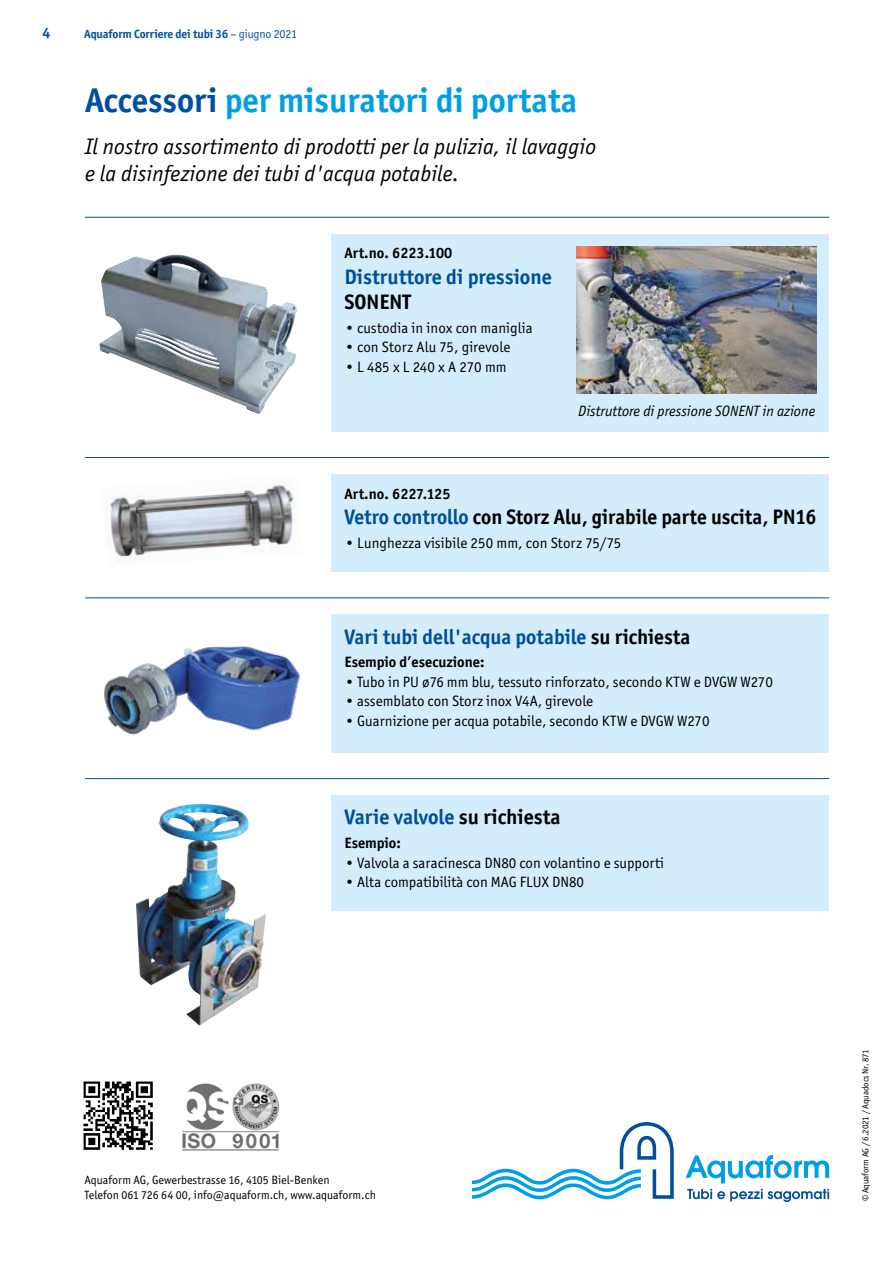
<style>
.page{position:relative;width:893px;height:1263px;background:#fff}
.page>*{position:absolute;margin:0;border:0;box-sizing:border-box;transform-origin:0 0}
.t1{font:700 34.5px "Officina San ITC";color:#009fe3}
.t2{font:italic 22.5px/27px "Officina San ITC";letter-spacing:.005em;color:#000}
.t3{font:700 21px "Officina San ITC";color:#004f9f}
.t4{font:700 21px "Officina San ITC";color:#000}
.t5{font:15px "Officina San ITC";color:#000}
.t6{font:700 15px "Officina San ITC";color:#000}
.t7{font:italic 15px "Officina San ITC";color:#000}
.t8{font:700 15px "Officina San ITC";color:#004f9f}
.t9{font:12px/15px "Officina San ITC";color:#000}
.t10{font:700 12px "Officina San ITC";letter-spacing:-.01em;color:#004f9f}
.t11{font:9px "Officina San ITC";letter-spacing:-.01em;color:#000}
.s1{font-weight:400}
.s2{color:#004f9f}
.s3{color:#000}
</style>
<div class="page">
<img style="left:182px;top:1083px;width:98px;height:68px">
<img style="left:83px;top:1081px;width:70px;height:69px">
<svg style="left:686px;top:1155px;width:143px;height:28px"></svg>
<svg style="left:472px;top:1122px;width:202px;height:77px"></svg>
<svg style="left:687px;top:1189px;width:142px;height:13px"></svg>
<hr style="left:85px;top:217px;width:744px;height:1px;background:#004f9f">
<hr style="left:85px;top:457px;width:744px;height:1px;background:#004f9f">
<hr style="left:85px;top:597px;width:744px;height:1px;background:#004f9f">
<hr style="left:85px;top:778px;width:744px;height:1px;background:#004f9f">
<img style="left:99px;top:255px;width:199px;height:159px">
<div style="left:332px;top:234px;width:497px;height:198px;background:#d4edfc"></div>
<img style="left:106px;top:484px;width:189px;height:76px">
<div style="left:332px;top:474px;width:497px;height:98px;background:#d4edfc"></div>
<div style="left:332px;top:614px;width:497px;height:139px;background:#d4edfc"></div>
<div style="left:332px;top:795px;width:497px;height:115px;background:#d4edfc"></div>
<img style="left:104px;top:646px;width:196px;height:89px">
<img style="left:136px;top:804px;width:130px;height:221px">
<img style="left:576px;top:247px;width:240px;height:146px">
<p class="t8" style="left:43px;top:24px;width:10px">4</p>
<p class="t10" style="left:84px;top:27px;width:214px">Aquaform Corriere dei tubi 36 <span class="s1">– giugno 2021</span></p>
<h1 class="t1" style="left:85px;top:79px;width:494px"><span class="s2">Accessori</span> per misuratori di portata</h1>
<h2 class="t2" style="left:85px;top:133px;width:513px">Il nostro assortimento di prodotti per la pulizia, il lavaggio e la disinfezione dei tubi d'acqua potabile.</h2>
<p class="t6" style="left:344px;top:244px;width:109px">Art.no. 6223.100</p>
<h3 class="t3" style="left:344px;top:263px;width:209px">Distruttore di pressione</h3>
<h3 class="t4" style="left:344px;top:289px;width:68px">SONENT</h3>
<p class="t5" style="left:344px;top:319px;width:190px">• custodia in inox con maniglia</p>
<p class="t5" style="left:344px;top:338px;width:167px">• con Storz Alu 75, girevole</p>
<p class="t5" style="left:344px;top:358px;width:164px">• L 485 x L 240 x A 270 mm</p>
<p class="t7" style="left:578px;top:402px;width:239px">Distruttore di pressione SONENT in azione</p>
<p class="t6" style="left:344px;top:484px;width:107px">Art.no. 6227.125</p>
<h3 class="t4" style="left:344px;top:504px;width:473px"><span class="s2">Vetro controllo</span> con Storz Alu, girabile parte uscita, PN16</h3>
<p class="t5" style="left:344px;top:534px;width:278px">• Lunghezza visibile 250 mm, con Storz 75/75</p>
<h3 class="t3" style="left:344px;top:623px;width:348px">Vari tubi dell'acqua potabile <span class="s3">su richiesta</span></h3>
<p class="t6" style="left:344px;top:653px;width:142px">Esempio d’esecuzione:</p>
<p class="t5" style="left:344px;top:673px;width:430px">• Tubo in PU ø76 mm blu, tessuto rinforzato, secondo KTW e DVGW W270</p>
<p class="t5" style="left:344px;top:693px;width:250px">• assemblato con Storz inox V4A, girevole</p>
<p class="t5" style="left:344px;top:712px;width:367px">• Guarnizione per acqua potabile, secondo KTW e DVGW W270</p>
<h3 class="t3" style="left:344px;top:804px;width:218px">Varie valvole <span class="s3">su richiesta</span></h3>
<p class="t6" style="left:344px;top:834px;width:58px">Esempio:</p>
<p class="t5" style="left:344px;top:854px;width:321px">• Valvola a saracinesca DN80 con volantino e supporti</p>
<p class="t5" style="left:344px;top:873px;width:241px">• Alta compatibilità con MAG FLUX DN80</p>
<p class="t9" style="left:85px;top:1172px;width:293px">Aquaform AG, Gewerbestrasse 16, 4105 Biel-Benken<br>Telefon 061 726 64 00, info@aquaform.ch, www.aquaform.ch</p>
<p class="t11" style="left:860px;top:1201px;width:154px;rotate:-90deg">© Aquaform AG / 6.2021 / Aquadocs Nr. 871</p>
</div>
